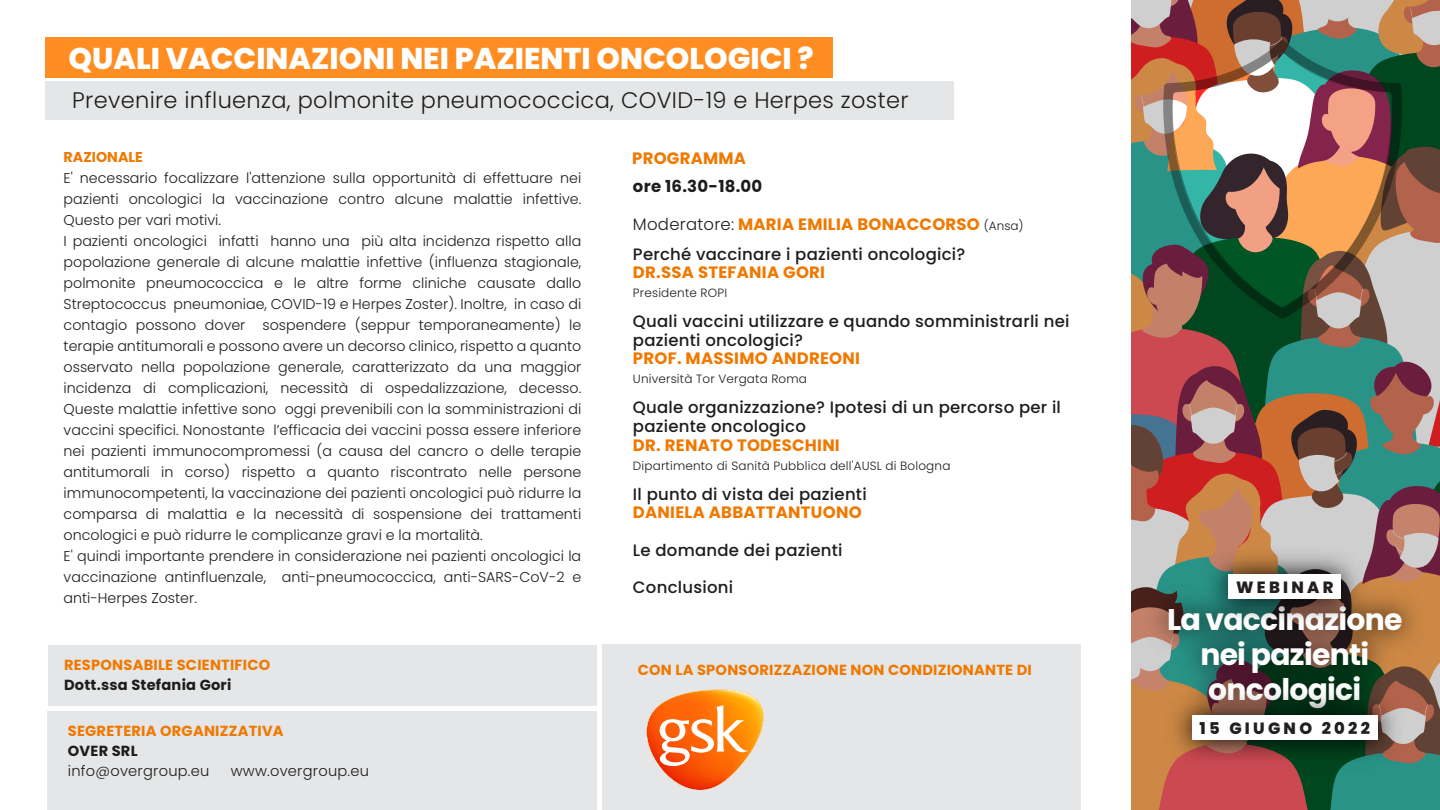
<style>
.page{position:relative;width:1440px;height:810px;background:#fff}
.page>*{position:absolute;margin:0;border:0;box-sizing:border-box;transform-origin:0 0}
.t1{font:800 30px "Poppins";color:#fff}
.t2{font:700 29.85px/34.7px "Poppins";letter-spacing:-.025em;color:#fff;text-align:center}
.t3{font:300 22.5px "Poppins";letter-spacing:.015em;color:#1d1d1b}
.t4{font:500 16.5px/18.8px "Poppins";letter-spacing:.015em;color:#1d1d1b}
.t5{font:700 16.5px "Poppins";letter-spacing:.015em;color:#ef7900}
.t6{font:700 16.5px "Poppins";letter-spacing:.015em;color:#1d1d1b}
.t7{font:800 16.27px "Poppins";letter-spacing:.2em;color:#221e22}
.t8{font:700 14.62px "Poppins";letter-spacing:.015em;color:#ef7900}
.t9{font:300 14.62px "Poppins";letter-spacing:.015em;color:#1d1d1b}
.t10{font:700 14.62px "Poppins";letter-spacing:.015em;color:#1d1d1b}
.t11{font:300 14.25px/21px "Poppins";color:#1d1d1b}
.t12{font:700 14.25px "Poppins";color:#ef7900}
.t13{font:300 12px "Poppins";letter-spacing:.015em;color:#1d1d1b}
.s1{font-weight:300}
.s2{font-weight:700;color:#ef7900}
.s3{font-weight:300;font-size:12px}
</style>
<div class="page">
<div style="left:45px;top:38px;width:788px;height:40px;background:#ff8d22"></div>
<div style="left:45px;top:82px;width:908px;height:38px;background:#e5e6e7"></div>
<div style="left:48px;top:645px;width:548px;height:61px;background:#e5e6e7"></div>
<svg style="left:1131px;top:0;width:309px;height:810px;background:#8c7465"></svg>
<svg style="left:1163px;top:40px;width:239px;height:278px;background:#93826b"></svg>
<img style="left:1131px;top:571px;width:309px;height:181px">
<img style="left:1195px;top:540px;width:180px;height:93px">
<div style="left:1229px;top:574px;width:112px;height:25px;background:#fff"></div>
<img style="left:1158px;top:681px;width:254px;height:93px">
<div style="left:1192px;top:716px;width:186px;height:24px;background:#fff"></div>
<div style="left:48px;top:711px;width:549px;height:99px;background:#e5e6e7"></div>
<div style="left:602px;top:645px;width:479px;height:165px;background:#e5e6e7"></div>
<svg style="left:647px;top:690px;width:116px;height:100px"></svg>
<h1 class="t1" style="left:68px;top:41px;width:747px">QUALI VACCINAZIONI NEI PAZIENTI ONCOLOGICI ?</h1>
<h3 class="t3" style="left:72px;top:87px;width:838px">Prevenire influenza, polmonite pneumococcica, COVID-19 e Herpes zoster</h3>
<p class="t12" style="left:64px;top:149px;width:81px">RAZIONALE</p>
<p class="t11" style="left:64px;top:168px;width:519px">E' necessario focalizzare l'attenzione sulla opportunità di effettuare nei pazienti oncologici la vaccinazione contro alcune malattie infettive.<br>Questo per vari motivi.<br>I pazienti oncologici infatti hanno una più alta incidenza rispetto alla popolazione generale di alcune malattie infettive (influenza stagionale, polmonite pneumococcica e le altre forme cliniche causate dallo Streptococcus pneumoniae, COVID-19 e Herpes Zoster). Inoltre, in caso di contagio possono dover sospendere (seppur temporaneamente) le terapie antitumorali e possono avere un decorso clinico, rispetto a quanto osservato nella popolazione generale, caratterizzato da una maggior incidenza di complicazioni, necessità di ospedalizzazione, decesso.<br>Queste malattie infettive sono oggi prevenibili con la somministrazioni di vaccini specifici. Nonostante l’efficacia dei vaccini possa essere inferiore nei pazienti immunocompromessi (a causa del cancro o delle terapie antitumorali in corso) rispetto a quanto riscontrato nelle persone immunocompetenti, la vaccinazione dei pazienti oncologici può ridurre la comparsa di malattia e la necessità di sospensione dei trattamenti oncologici e può ridurre le complicanze gravi e la mortalità.<br>E' quindi importante prendere in considerazione nei pazienti oncologici la vaccinazione antinfluenzale, anti-pneumococcica, anti-SARS-CoV-2 e anti-Herpes Zoster.</p>
<p class="t8" style="left:64px;top:656px;width:208px">RESPONSABILE SCIENTIFICO</p>
<p class="t10" style="left:64px;top:676px;width:169px">Dott.ssa Stefania Gori</p>
<p class="t8" style="left:68px;top:722px;width:217px">SEGRETERIA ORGANIZZATIVA</p>
<p class="t10" style="left:68px;top:743px;width:71px">OVER SRL</p>
<p class="t9" style="left:68px;top:763px;width:143px">info@overgroup.eu</p>
<p class="t9" style="left:231px;top:763px;width:140px">www.overgroup.eu</p>
<p class="t5" style="left:632px;top:148px;width:115px">PROGRAMMA</p>
<p class="t6" style="left:633px;top:177px;width:131px">ore 16.30-18.00</p>
<p class="t4" style="left:633px;top:209px;width:392px;line-height:30px"><span class="s1">Moderatore:</span> <span class="s2">MARIA EMILIA BONACCORSO</span> <span class="s3">(Ansa)<br></span>Perché vaccinare i pazienti oncologici?</p>
<p class="t5" style="left:633px;top:263px;width:194px">DR.SSA STEFANIA GORI</p>
<p class="t13" style="left:633px;top:286px;width:96px">Presidente ROPI</p>
<p class="t4" style="left:633px;top:312px;width:438px">Quali vaccini utilizzare e quando somministrarli nei pazienti oncologici?</p>
<p class="t5" style="left:633px;top:349px;width:228px">PROF. MASSIMO ANDREONI</p>
<p class="t13" style="left:633px;top:372px;width:176px">Università Tor Vergata Roma</p>
<p class="t4" style="left:633px;top:398px;width:430px">Quale organizzazione? Ipotesi di un percorso per il paziente oncologico</p>
<p class="t5" style="left:633px;top:435px;width:208px">DR. RENATO TODESCHINI</p>
<p class="t13" style="left:633px;top:458px;width:319px">Dipartimento di Sanità Pubblica dell'AUSL di Bologna</p>
<p class="t4" style="left:633px;top:484px;width:235px">Il punto di vista dei pazienti</p>
<p class="t5" style="left:633px;top:503px;width:230px">DANIELA ABBATTANTUONO</p>
<p class="t4" style="left:633px;top:541px;width:211px">Le domande dei pazienti</p>
<p class="t4" style="left:633px;top:578px;width:102px">Conclusioni</p>
<p class="t8" style="left:638px;top:661px;width:396px">CON LA SPONSORIZZAZIONE NON CONDIZIONANTE DI</p>
<p class="t7" style="left:1236px;top:578px;width:99px">WEBINAR</p>
<h2 class="t2" style="left:1167px;top:603px;width:237px">La vaccinazione nei pazienti oncologici</h2>
<p class="t7" style="left:1200px;top:719px;width:172px">15 GIUGNO 2022</p>
</div>
